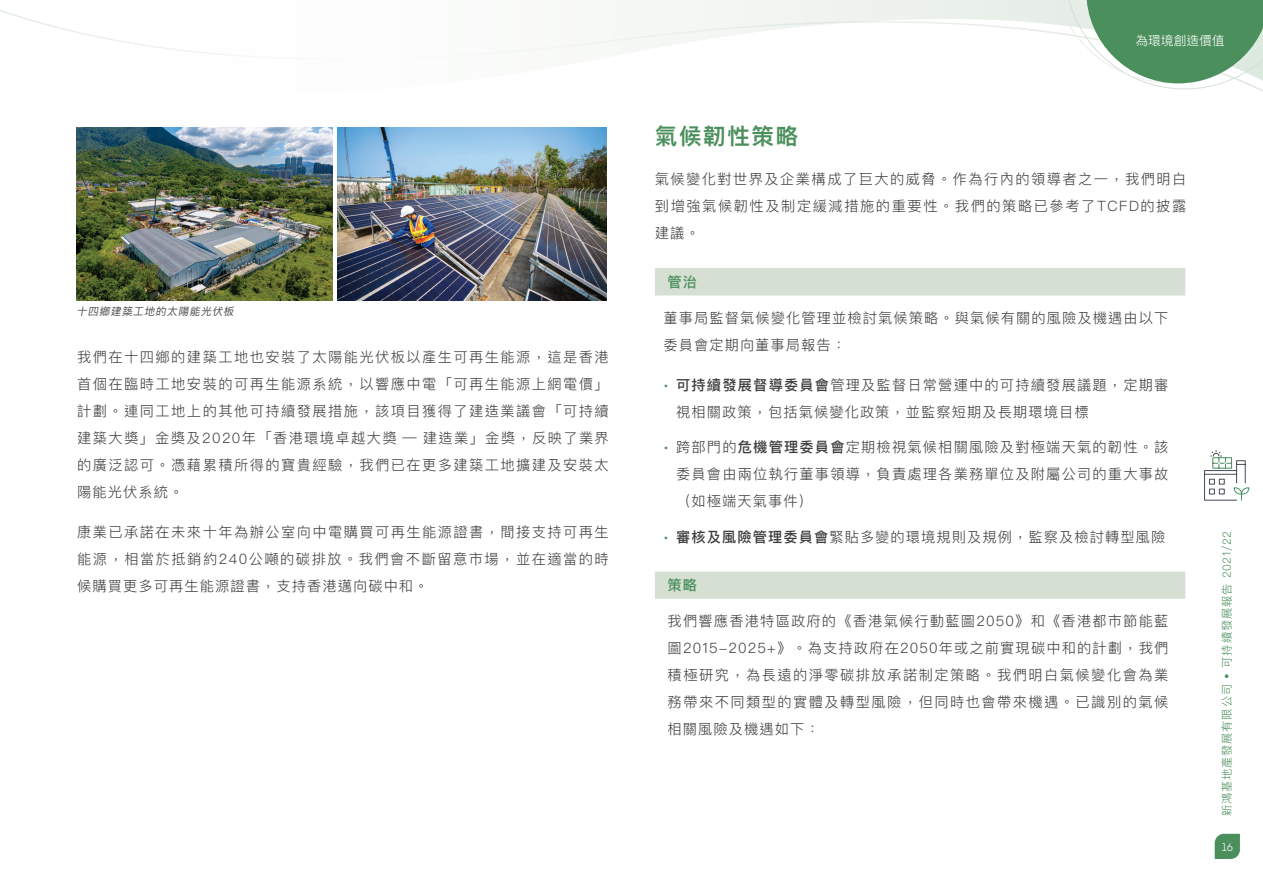
<style>
.page{position:relative;width:1263px;height:893px;background:#fff}
.page>*{position:absolute;margin:0;border:0;box-sizing:border-box;transform-origin:0 0}
.t1{font:600 22.5px "Ping Fang HK";letter-spacing:.075em;color:#4b8f5d}
.t2{font:300 14.25px/27px "Ping Fang HK";letter-spacing:.08em;color:#3e3e3f;text-align:justify}
.t3{font:500 14.25px "Ping Fang HK";color:#4b8f5d}
.t4{font:300 12.75px "Ping Fang HK";color:#fff}
.t5{font:300 11.25px "Ping Fang HK";letter-spacing:.075em;color:#4b8f5d}
.t6{font:300 11.25px "Niveau Grotesk";color:#fff}
.t7{font:italic 10.5px "Ping Fang HK";color:#4b4c4d}
.s1{font-family:"Niveau Grotesk";color:#5e9668}
.s2{font-weight:500}
</style>
<div class="page">
<svg style="left:0;top:0;width:1263px;height:92px"></svg>
<svg style="left:655px;top:268px;width:530px;height:331px"></svg>
<img style="left:77px;top:128px;width:255px;height:173px">
<img style="left:338px;top:128px;width:269px;height:173px">
<svg style="left:1204px;top:450px;width:45px;height:51px"></svg>
<svg style="left:1215px;top:834px;width:25px;height:25px"></svg>
<svg style="left:1051px;top:0;width:212px;height:89px"></svg>
<p class="t7" style="left:77px;top:304px;width:161px">十四鄉建築工地的太陽能光伏板</p>
<p class="t2" style="left:77px;top:343px;width:533px">我們在十四鄉的建築工地也安裝了太陽能光伏板以產生可再生能源，這是香港首個在臨時工地安裝的可再生能源系統，以響應中電「可再生能源上網電價」計劃。連同工地上的其他可持續發展措施，該項目獲得了建造業議會「可持續建築大獎」金獎及2020年「香港環境卓越大獎 — 建造業」金獎，反映了業界的廣泛認可。憑藉累積所得的寶貴經驗，我們已在更多建築工地擴建及安裝太陽能光伏系統。</p>
<p class="t2" style="left:77px;top:518px;width:533px">康業已承諾在未來十年為辦公室向中電購買可再生能源證書，間接支持可再生能源，相當於抵銷約240公噸的碳排放。我們會不斷留意市場，並在適當的時候購買更多可再生能源證書，支持香港邁向碳中和。</p>
<p class="t4" style="left:1135px;top:32px;width:91px">為環境創造價值</p>
<h1 class="t1" style="left:655px;top:122px;width:145px">氣候韌性策略</h1>
<p class="t2" style="left:655px;top:165px;width:533px">氣候變化對世界及企業構成了巨大的威脅。作為行內的領導者之一，我們明白到增強氣候韌性及制定緩減措施的重要性。我們的策略已參考了TCFD的披露建議。</p>
<p class="t3" style="left:668px;top:273px;width:31px">管治</p>
<p class="t2" style="left:663px;top:304px;width:506px">董事局監督氣候變化管理並檢討氣候策略。與氣候有關的風險及機遇由以下委員會定期向董事局報告：</p>
<p class="t2" style="left:676px;top:371px;width:494px;text-indent:-13px"><span class="s1">•</span> <span class="s2">可持續發展督導委員會</span>管理及監督日常營運中的可持續發展議題，定期審視相關政策，包括氣候變化政策，並監察短期及長期環境目標</p>
<p class="t2" style="left:676px;top:433px;width:494px;text-indent:-13px"><span class="s1">•</span> 跨部門的<span class="s2">危機管理委員會</span>定期檢視氣候相關風險及對極端天氣的韌性。該委員會由兩位執行董事領導，負責處理各業務單位及附屬公司的重大事故（如極端天氣事件）</p>
<p class="t2" style="left:663px;top:523px;width:503px"><span class="s1">•</span> <span class="s2">審核及風險管理委員會</span>緊貼多變的環境規則及規例，監察及檢討轉型風險</p>
<p class="t3" style="left:668px;top:576px;width:31px">策略</p>
<p class="t2" style="left:668px;top:607px;width:502px">我們響應香港特區政府的《香港氣候行動藍圖2050》和《香港都市節能藍圖2015-2025+》。為支持政府在2050年或之前實現碳中和的計劃，我們積極研究，為長遠的淨零碳排放承諾制定策略。我們明白氣候變化會為業務帶來不同類型的實體及轉型風險，但同時也會帶來機遇。已識別的氣候相關風險及機遇如下：</p>
<p class="t5" style="left:1220px;top:816px;width:287px;rotate:-90deg">新鴻基地產發展有限公司 • 可持續發展報告 2021/22</p>
<p class="t6" style="left:1222px;top:840px;width:13px">16</p>
</div>
